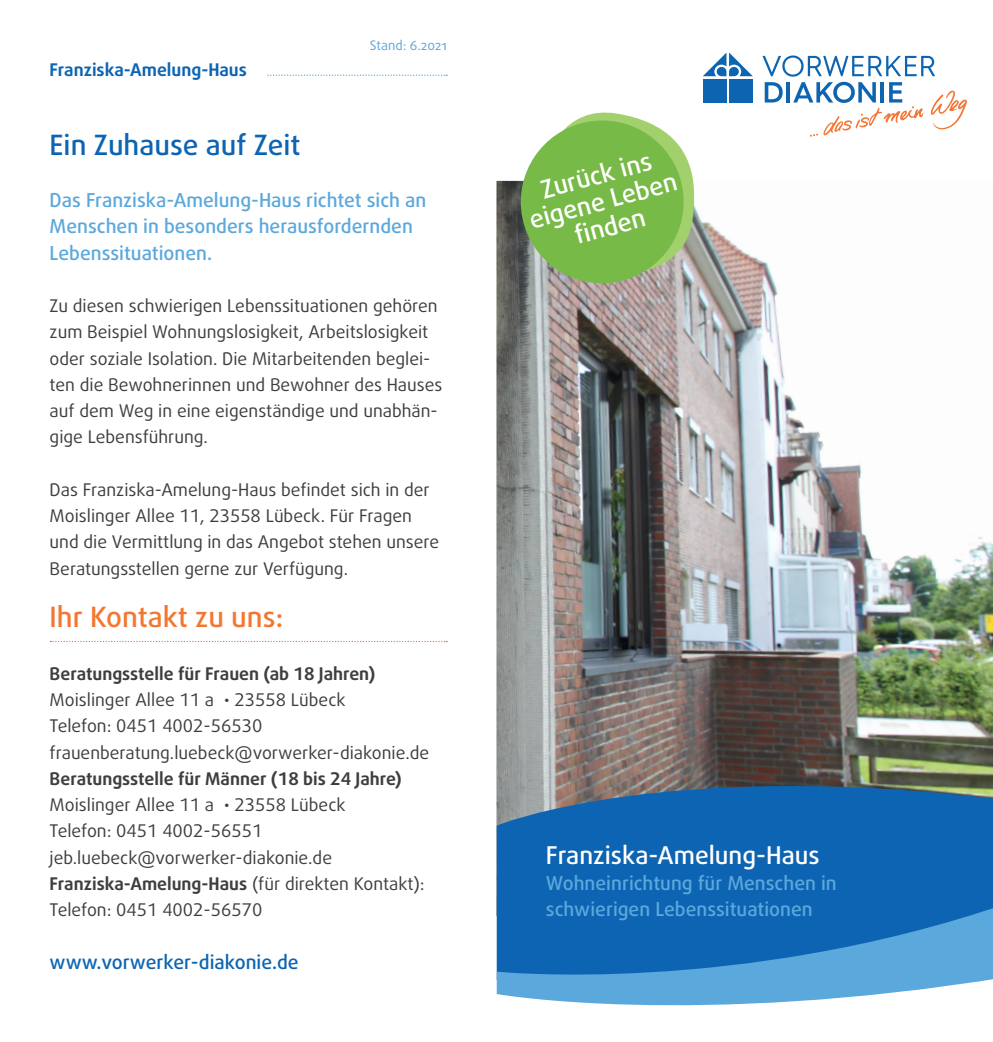
<style>
.page{position:relative;width:993px;height:1042px;background:#fff}
.page>*{position:absolute;margin:0;border:0;box-sizing:border-box;transform-origin:0 0}
.Titel{font:500 28px "Daxline Pro";color:#0d64b2}
.Call-to-Action_Unter{font:500 28px "Daxline Pro";color:#f37731}
.Hervorhebungen{font:500 25.2px/26.6px "Daxline Pro";color:#fff;text-align:center}
.Titelseite_Titel_Zwe{font:500 24.5px "Daxline Pro";color:#fff}
.Untertitel{font:500 19.25px/26.2px "Daxline Pro";color:#5ba8dc}
.Titelseite_Untertite{font:500 19.25px "Daxline Pro";color:#5ba8dc}
.Rückseite_Web{font:500 19.25px "Daxline Pro";color:#0d64b2}
.Fließtext{font:17.5px/26.2px "Daxline Pro";color:#3e3e3f}
.Rückseite_Adresse{font:17.5px "Daxline Pro";color:#3e3e3f}
.Rückseite_Adresse_Na{font:700 17.5px "Daxline Pro";color:#3e3e3f}
.Rückseite_Adresse-2{font:700 17.5px "Daxline Pro";color:#3e3e3f}
.Kapitelauszeichnung{font:700 17.5px "Daxline Pro";color:#0d64b2}
.Rückseite_Stand{font:13.12px "Daxline Pro";color:#5ba8dc}
.s1{font-weight:400}
</style>
<div class="page">
<svg style="left:267px;top:75px;width:180px;height:1px"></svg>
<svg style="left:50px;top:641px;width:397px;height:1px"></svg>
<img style="left:496px;top:181px;width:496px;height:576px">
<svg style="left:496px;top:757px;width:496px;height:146px;background:#2a699f"></svg>
<svg style="left:496px;top:903px;width:496px;height:103px;background:#3f8bc9"></svg>
<svg style="left:762px;top:55px;width:204px;height:82px"></svg>
<div style="left:702px;top:79px;width:24px;height:24px;background:#0d65b2"></div>
<div style="left:728px;top:79px;width:24px;height:24px;background:#0d65b2"></div>
<svg style="left:703px;top:53px;width:49px;height:23px"></svg>
<svg style="left:540px;top:112px;width:154px;height:172px"></svg>
<div style="left:520px;top:120px;width:163px;height:163px;background:#77ba47;border-radius:50%"></div>
<p class="Kapitelauszeichnung" style="left:50px;top:58px;width:199px">Franziska-Amelung-Haus</p>
<p class="Rückseite_Stand" style="left:370px;top:36px;width:78px">Stand: 6.2021</p>
<p class="Titel" style="left:50px;top:126px;width:252px">Ein Zuhause auf Zeit</p>
<p class="Untertitel" style="left:50px;top:187px;width:378px">Das Franziska-Amelung-Haus richtet sich an<br>Menschen in besonders herausfordernden<br>Lebenssituationen.</p>
<p class="Fließtext" style="left:50px;top:293px;width:394px">Zu diesen schwierigen Lebenssituationen gehören zum Beispiel Wohnungslosigkeit, Arbeitslosigkeit oder soziale Isolation. Die Mitarbeitenden beglei&shy;ten die Bewohnerinnen und Bewohner des Hauses auf dem Weg in eine eigenständige und unabhän&shy;gige Lebensführung.</p>
<p class="Fließtext" style="left:50px;top:477px;width:381px">Das Franziska-Amelung-Haus befindet sich in der<br>Moislinger Allee 11, 23558 Lübeck. Für Fragen</p>
<p class="Fließtext" style="left:50px;top:529px;width:391px">und die Vermittlung in das Angebot stehen unsere</p>
<p class="Fließtext" style="left:50px;top:555px;width:300px">Beratungsstellen gerne zur Verfügung.</p>
<p class="Call-to-Action_Unter" style="left:50px;top:598px;width:235px">Ihr Kontakt zu uns:</p>
<p class="Rückseite_Adresse_Na" style="left:50px;top:662px;width:327px">Beratungsstelle für Frauen (ab 18 Jahren)</p>
<p class="Rückseite_Adresse" style="left:50px;top:688px;width:297px">Moislinger Allee 11 a • 23558 Lübeck</p>
<p class="Rückseite_Adresse" style="left:50px;top:714px;width:214px">Telefon: 0451 4002-56530</p>
<p class="Rückseite_Adresse" style="left:50px;top:740px;width:381px">frauenberatung.luebeck@vorwerker-diakonie.de</p>
<p class="Rückseite_Adresse_Na" style="left:50px;top:767px;width:353px">Beratungsstelle für Männer (18 bis 24 Jahre)</p>
<p class="Rückseite_Adresse" style="left:50px;top:793px;width:297px">Moislinger Allee 11 a • 23558 Lübeck</p>
<p class="Rückseite_Adresse" style="left:50px;top:819px;width:214px">Telefon: 0451 4002-56551</p>
<p class="Rückseite_Adresse" style="left:50px;top:845px;width:284px">jeb.luebeck@vorwerker-diakonie.de</p>
<p class="Rückseite_Adresse-2" style="left:50px;top:872px;width:376px">Franziska-Amelung-Haus <span class="s1">(für direkten Kontakt):</span></p>
<p class="Rückseite_Adresse" style="left:50px;top:898px;width:214px">Telefon: 0451 4002-56570</p>
<p class="Rückseite_Web" style="left:50px;top:949px;width:250px">www.vorwerker-diakonie.de</p>
<p class="Hervorhebungen" style="left:519px;top:182px;width:153px;rotate:-15deg">Zurück ins eigene Leben finden</p>
<p class="Titelseite_Titel_Zwe" style="left:545px;top:838px;width:275px">Franziska-Amelung-Haus</p>
<p class="Titelseite_Untertite" style="left:545px;top:870px;width:292px">Wohneinrichtung für Menschen in</p>
<p class="Titelseite_Untertite" style="left:545px;top:896px;width:268px">schwierigen Lebenssituationen</p>
</div>
